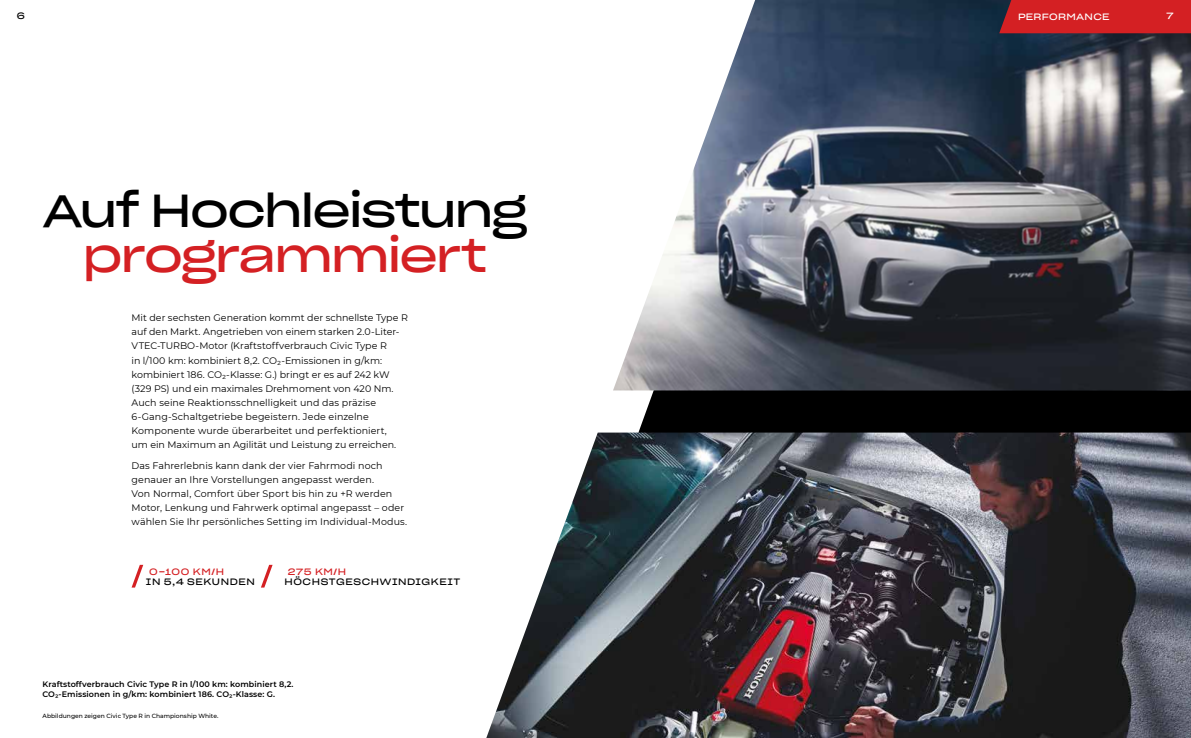
<style>
.page{position:relative;width:1191px;height:738px;background:#fff}
.page>*{position:absolute;margin:0;border:0;box-sizing:border-box;transform-origin:0 0}
.t1{font:45px "Sharp Grotesk Book 25";letter-spacing:-.035em;color:#000}
.t2{font:45px "Sharp Grotesk Book 25";letter-spacing:-.04em;color:#d42023}
.t3{font:9.5px/14px "Montserrat";color:#000}
.t4{font:9px "Sharp Grotesk Book 25";letter-spacing:.065em;color:#000}
.t5{font:9px "Sharp Grotesk Book 25";letter-spacing:.065em;color:#d42023}
.t6{font:9px "Sharp Grotesk Book 25";letter-spacing:.035em;color:#fff}
.t7{font:600 8px/9.6px "Montserrat";letter-spacing:.01em;color:#000}
.t8{font:500 6px "Montserrat";letter-spacing:.005em;color:#000}
</style>
<div class="page">
<div style="left:623px;top:390px;width:568px;height:42px;background:#000"></div>
<img style="left:613px;top:0;width:578px;height:390px">
<img style="left:486px;top:432px;width:705px;height:305px">
<div style="left:999px;top:0;width:192px;height:33px;background:#d42023"></div>
<svg style="left:132px;top:564px;width:11px;height:23px"></svg>
<svg style="left:261px;top:564px;width:11px;height:23px"></svg>
<p class="t4" style="left:17px;top:8px;width:10px">6</p>
<p class="t6" style="left:1166px;top:8px;width:8px">7</p>
<p class="t6" style="left:1018px;top:9px;width:93px">PERFORMANCE</p>
<h1 class="t1" style="left:43px;top:171px;width:486px">Auf Hochleistung</h1>
<h1 class="t2" style="left:83px;top:217px;width:406px">programmiert</h1>
<p class="t3" style="left:132px;top:310px;width:278px">Mit der sechsten Generation kommt der schnellste Type R auf den Markt. Angetrieben von einem starken 2.0-Liter-VTEC-TURBO-Motor (Kraftstoffverbrauch Civic Type R<br>in l/100 km: kombiniert 8,2. CO₂-Emissionen in g/km: kombiniert 186. CO₂-Klasse: G.) bringt er es auf 242 kW (329 PS) und ein maximales Drehmoment von 420 Nm.<br>Auch seine Reaktionsschnelligkeit und das präzise 6-Gang-Schaltgetriebe begeistern. Jede einzelne Komponente wurde überarbeitet und perfektioniert,<br>um ein Maximum an Agilität und Leistung zu erreichen.</p>
<p class="t3" style="left:132px;top:457px;width:277px">Das Fahrerlebnis kann dank der vier Fahrmodi noch genauer an Ihre Vorstellungen angepasst werden.<br>Von Normal, Comfort über Sport bis hin zu +R werden Motor, Lenkung und Fahrwerk optimal angepasst – oder wählen Sie Ihr persönliches Setting im Individual-Modus.</p>
<p class="t5" style="left:149px;top:563px;width:76px">0-100 KM/H</p>
<p class="t4" style="left:146px;top:573px;width:110px">IN 5,4 SEKUNDEN</p>
<p class="t5" style="left:288px;top:563px;width:60px">275 KM/H</p>
<p class="t4" style="left:284px;top:573px;width:177px">HÖCHSTGESCHWINDIGKEIT</p>
<p class="t7" style="left:43px;top:678px;width:252px">Kraftstoffverbrauch Civic Type R in l/100 km: kombiniert 8,2.<br>CO₂-Emissionen in g/km: kombiniert 186. CO₂-Klasse: G.</p>
<p class="t8" style="left:43px;top:711px;width:177px">Abbildungen zeigen Civic Type R in Championship White.</p>
</div>
